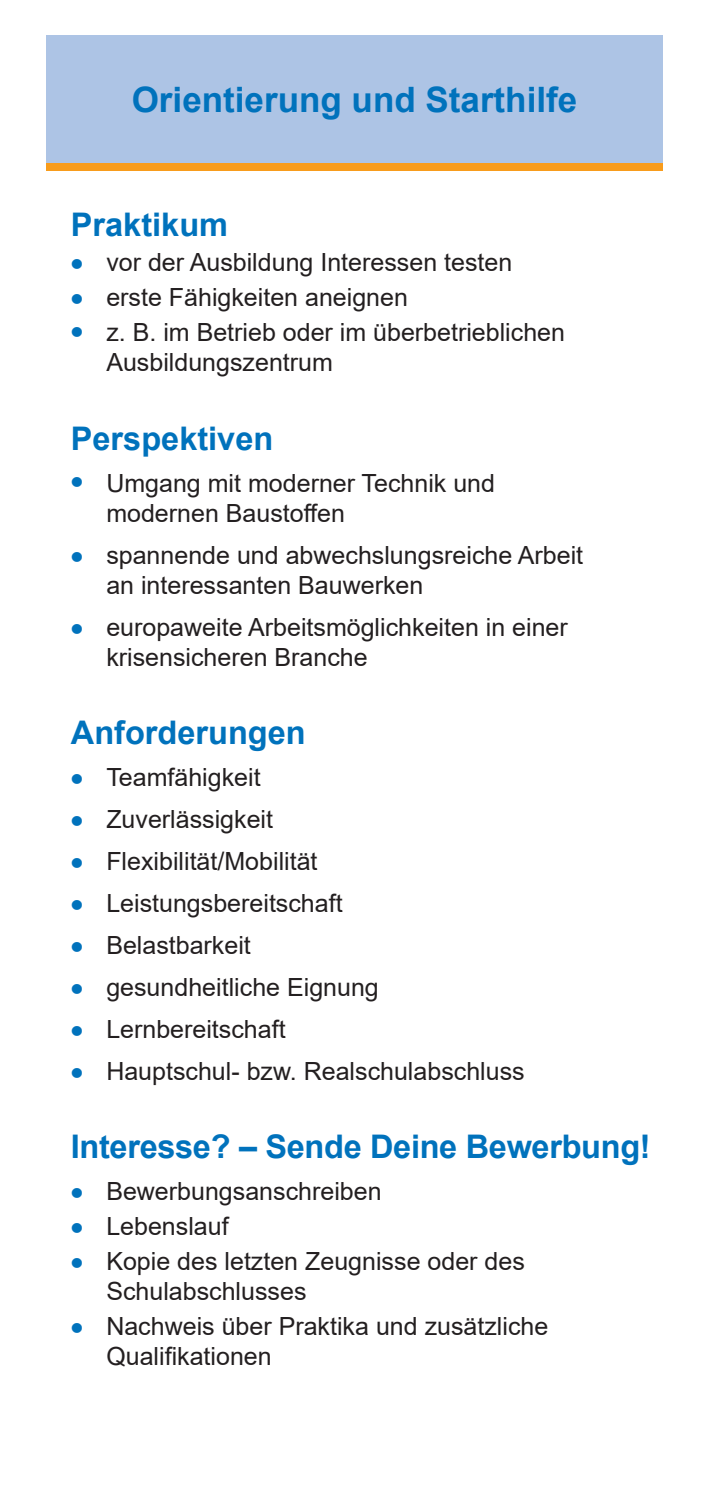
<style>
.page{position:relative;width:709px;height:1489px;background:#fff}
.page>*{position:absolute;margin:0;border:0;box-sizing:border-box;transform-origin:0 0}
.t1{font:700 35px "Arial";color:#0072bc}
.t2{font:700 32.5px "Arial";color:#0072bc}
.t3{font:25px/30px "Arial";color:#231f20}
.s1{font-weight:700;font-size:35px;color:#0072bc}
</style>
<div class="page">
<div style="left:46px;top:163px;width:617px;height:7px;background:#f89c1c"></div>
<div style="left:46px;top:35px;width:617px;height:128px;background:#adc4e5"></div>
<h1 class="t1" style="left:132px;top:75px;width:447px">Orientierung und Starthilfe</h1>
<h2 class="t2" style="left:71px;top:202px;width:159px">Praktikum</h2>
<p class="t3" style="left:71px;top:247px;width:443px"><span class="s1">•</span> vor der Ausbildung Interessen testen</p>
<p class="t3" style="left:71px;top:282px;width:339px"><span class="s1">•</span> erste Fähigkeiten aneignen</p>
<p class="t3" style="left:106px;top:317px;width:460px;text-indent:-35px"><span class="s1">•</span> z. B. im Betrieb oder im überbetrieblichen<br>Ausbildungszentrum</p>
<h2 class="t2" style="left:71px;top:415px;width:204px">Perspektiven</h2>
<p class="t3" style="left:106px;top:467px;width:390px;text-indent:-35px"><span class="s1">•</span> Umgang mit moderner Technik und modernen Baustoffen</p>
<p class="t3" style="left:106px;top:539px;width:478px;text-indent:-35px"><span class="s1">•</span> spannende und abwechslungsreiche Arbeit an interessanten Bauwerken</p>
<p class="t3" style="left:106px;top:611px;width:463px;text-indent:-35px"><span class="s1">•</span> europaweite Arbeitsmöglichkeiten in einer krisensicheren Branche</p>
<h2 class="t2" style="left:71px;top:709px;width:236px">Anforderungen</h2>
<p class="t3" style="left:71px;top:761px;width:191px"><span class="s1">•</span> Teamfähigkeit</p>
<p class="t3" style="left:71px;top:803px;width:204px"><span class="s1">•</span> Zuverlässigkeit</p>
<p class="t3" style="left:71px;top:845px;width:248px"><span class="s1">•</span> Flexibilität/Mobilität</p>
<p class="t3" style="left:71px;top:887px;width:273px"><span class="s1">•</span> Leistungsbereitschaft</p>
<p class="t3" style="left:71px;top:929px;width:181px"><span class="s1">•</span> Belastbarkeit</p>
<p class="t3" style="left:71px;top:971px;width:309px"><span class="s1">•</span> gesundheitliche Eignung</p>
<p class="t3" style="left:71px;top:1013px;width:216px"><span class="s1">•</span> Lernbereitschaft</p>
<p class="t3" style="left:71px;top:1055px;width:455px"><span class="s1">•</span> Hauptschul- bzw. Realschulabschluss</p>
<h2 class="t2" style="left:71px;top:1123px;width:581px">Interesse? – Sende Deine Bewerbung!</h2>
<p class="t3" style="left:71px;top:1175px;width:312px"><span class="s1">•</span> Bewerbungsanschreiben</p>
<p class="t3" style="left:71px;top:1210px;width:159px"><span class="s1">•</span> Lebenslauf</p>
<p class="t3" style="left:106px;top:1245px;width:420px;text-indent:-35px"><span class="s1">•</span> Kopie des letzten Zeugnisse oder des<br>Schulabschlusses</p>
<p class="t3" style="left:106px;top:1310px;width:443px;text-indent:-35px"><span class="s1">•</span> Nachweis über Praktika und zusätzliche<br>Qualifikationen</p>
</div>
